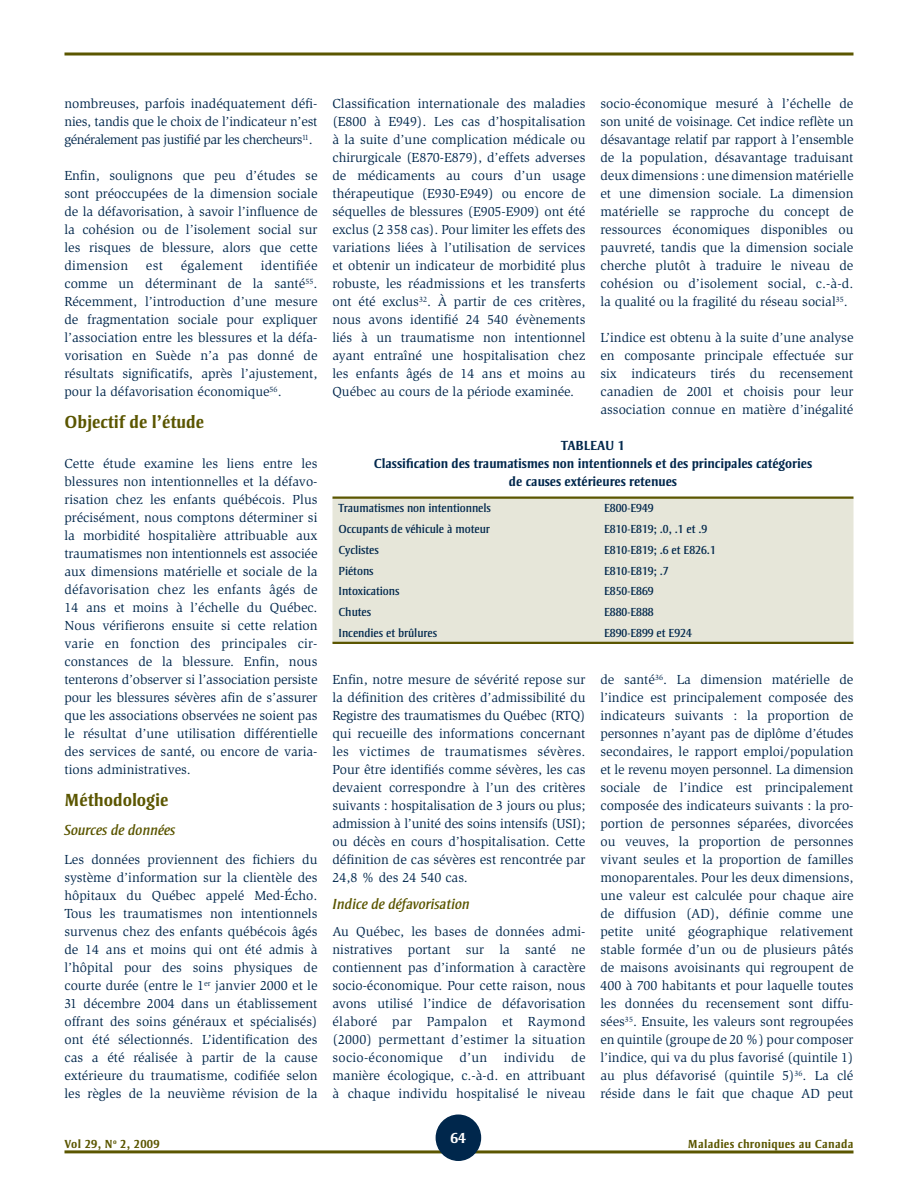
<style>
.page{position:relative;width:918px;height:1188px;background:#fff}
.page>*{position:absolute;margin:0;border:0;box-sizing:border-box;transform-origin:0 0}
.t1{font:700 18px "Strayhorn MT Std";color:#5b5600}
.t2{font:italic 15px "Strayhorn MT Std";color:#5b5600}
.t3{font:700 15px "Strayhorn MT Std";color:#fff}
.t4{font:13.5px/18px "Slimbach Std";color:#00274c;text-align:justify}
.t5{font:700 13.5px "Strayhorn MT Std";color:#00274c}
.t6{font:13.5px "Slimbach Std";letter-spacing:.02em;color:#00274c}
.t7{font:12px "Strayhorn MT Std";color:#00274c}
.t8{font:700 12px "Strayhorn MT Std";letter-spacing:.025em;color:#5b5600}
</style>
<div class="page">
<svg style="left:64px;top:52px;width:790px;height:4px;background:#83803f"></svg>
<hr style="left:65px;top:1150px;width:789px;height:3px;background:#5b5600">
<div style="left:436px;top:1115px;width:44px;height:45px;background:#00274c;border-radius:50%"></div>
<div style="left:436px;top:1114px;width:45px;height:47px;border:2px solid #00274c;border-radius:50%"></div>
<div style="left:333px;top:499px;width:521px;height:143px;background:#e6e6d9"></div>
<hr style="left:333px;top:496px;width:265px;height:3px;background:#5b5600">
<hr style="left:598px;top:496px;width:256px;height:3px;background:#5b5600">
<hr style="left:333px;top:642px;width:265px;height:2px;background:#5b5600">
<hr style="left:598px;top:642px;width:256px;height:2px;background:#5b5600">
<p class="t4" style="left:64px;top:95px;width:254px">nombreuses, parfois inadéquatement défi&shy;nies, tandis que le choix de l’indicateur n’est généralement pas justifié par les chercheurs<sup>11</sup>.</p>
<p class="t4" style="left:65px;top:167px;width:255px">Enfin, soulignons que peu d’études se sont préoccupées de la dimension sociale de la défavorisation, à savoir l’influence de la cohésion ou de l’isolement social sur les risques de blessure, alors que cette dimension</p>
<p class="t4" style="left:64px;top:257px;width:255px;text-indent:196px">identifiée comme un déterminant de la santé<sup>55</sup>.<br>Récemment, l’introduction d’une mesure de fragmentation sociale pour expliquer l’association entre les blessures et la défa&shy;vorisation en Suède n’a pas donné de résultats significatifs, après l’ajustement, pour la défavorisation économique<sup>56</sup>.</p>
<h1 class="t1" style="left:64px;top:412px;width:141px">Objectif de l’étude</h1>
<p class="t4" style="left:64px;top:455px;width:255px">Cette étude examine les liens entre les blessures non intentionnelles et la défavo&shy;risation chez les enfants québécois. Plus précisément, nous comptons déterminer si la morbidité hospitalière attribuable aux traumatismes non intentionnels est associée aux dimensions matérielle et sociale de la défavorisation chez les enfants âgés de 14 ans et moins à l’échelle du Québec.<br>Nous vérifierons ensuite si cette relation varie en fonction des principales cir&shy;constances de la blessure. Enfin, nous tenterons d’observer si l’association persiste pour les blessures sévères afin de s’assurer que les associations observées ne soient pas le résultat d’une utilisation différentielle des services de santé, ou encore de varia&shy;tions administratives.</p>
<h1 class="t1" style="left:64px;top:790px;width:105px">Méthodologie</h1>
<p class="t2" style="left:64px;top:821px;width:112px">Sources de données</p>
<p class="t4" style="left:64px;top:851px;width:255px">Les données proviennent des fichiers du système d’information sur la clientèle des hôpitaux du Québec appelé Med-Écho.<br>Tous les traumatismes non intentionnels survenus chez des enfants québécois âgés de 14 ans et moins qui ont été admis à l’hôpital pour des soins physiques de courte durée (entre le 1<sup>er</sup> janvier 2000 et le 31 décembre 2004 dans un établissement offrant des soins généraux et spécialisés) ont été sélectionnés. L’identification des cas a été réalisée à partir de la cause extérieure du traumatisme, codifiée selon les règles de la neuvième révision de la</p>
<p class="t4" style="left:146px;top:257px;width:19px">est</p>
<p class="t6" style="left:181px;top:258px;width:64px">également</p>
<p class="t8" style="left:65px;top:1136px;width:97px">Vol 29, N<sup>o</sup> 2, 2009</p>
<p class="t4" style="left:332px;top:95px;width:255px">Classification internationale des maladies (E800 à E949). Les cas d’hospitalisation à la suite d’une complication médicale ou chirurgicale (E870-E879), d’effets adverses de médicaments au cours d’un usage thérapeutique (E930-E949) ou encore de séquelles de blessures (E905-E909) ont été exclus (2 358 cas). Pour limiter les effets des variations liées à l’utilisation de services et obtenir un indicateur de morbidité plus robuste, les réadmissions et les transferts ont été exclus<sup>32</sup>. À partir de ces critères, nous avons identifié 24 540 évènements liés à un traumatisme non intentionnel ayant entraîné une hospitalisation chez les enfants âgés de 14 ans et moins au Québec au cours de la période examinée.</p>
<p class="t4" style="left:601px;top:95px;width:255px">socio-économique mesuré à l’échelle de son unité de voisinage. Cet indice reflète un désavantage relatif par rapport à l’ensemble de la population, désavantage traduisant deux dimensions : une dimension matérielle et une dimension sociale. La dimension matérielle se rapproche du concept de ressources économiques disponibles ou pauvreté, tandis que la dimension sociale cherche plutôt à traduire le niveau de cohésion ou d’isolement social, c.-à-d. la qualité ou la fragilité du réseau social<sup>35</sup>.</p>
<p class="t4" style="left:600px;top:329px;width:255px">L’indice est obtenu à la suite d’une analyse en composante principale effectuée sur six indicateurs tirés du recensement canadien de 2001 et choisis pour leur association connue en matière d’inégalité</p>
<p class="t5" style="left:561px;top:438px;width:15px">Tableau</p>
<p class="t5" style="left:618px;top:438px;width:9px">1</p>
<p class="t5" style="left:374px;top:456px;width:440px">Classification des traumatismes non intentionnels et des principales catégories</p>
<p class="t5" style="left:509px;top:474px;width:170px">de causes extérieures retenues</p>
<p class="t7" style="left:339px;top:502px;width:154px">Traumatismes non intentionnels</p>
<p class="t7" style="left:604px;top:502px;width:51px">E800-E949</p>
<p class="t7" style="left:339px;top:522px;width:153px">Occupants de véhicule à moteur</p>
<p class="t7" style="left:604px;top:522px;width:105px">E810-E819; .0, .1 et .9</p>
<p class="t7" style="left:339px;top:543px;width:42px">Cyclistes</p>
<p class="t7" style="left:604px;top:543px;width:113px">E810-E819; .6 et E826.1</p>
<p class="t7" style="left:339px;top:564px;width:37px">Piétons</p>
<p class="t7" style="left:604px;top:564px;width:66px">E810-E819; .7</p>
<p class="t7" style="left:339px;top:585px;width:62px">Intoxications</p>
<p class="t7" style="left:604px;top:585px;width:51px">E850-E869</p>
<p class="t7" style="left:339px;top:605px;width:34px">Chutes</p>
<p class="t7" style="left:604px;top:605px;width:51px">E880-E888</p>
<p class="t7" style="left:339px;top:626px;width:100px">Incendies et brûlures</p>
<p class="t7" style="left:604px;top:626px;width:89px">E890-E899 et E924</p>
<p class="t4" style="left:333px;top:671px;width:255px">Enfin, notre mesure de sévérité repose sur la définition des critères d’admissibilité du Registre des traumatismes du Québec (RTQ) qui recueille des informations concernant les victimes de traumatismes sévères.<br>Pour être identifiés comme sévères, les cas devaient correspondre à l’un des critères suivants : hospitalisation de 3 jours ou plus; admission à l’unité des soins intensifs (USI); ou décès en cours d’hospitalisation. Cette définition de cas sévères est rencontrée par 24,8 % des 24 540 cas.</p>
<p class="t2" style="left:333px;top:895px;width:139px">Indice de défavorisation</p>
<p class="t4" style="left:333px;top:923px;width:255px">Au Québec, les bases de données admi&shy;nistratives portant sur la santé ne contiennent pas d’information à caractère socio-économique. Pour cette raison, nous avons utilisé l’indice de défavorisation élaboré par Pampalon et Raymond (2000) permettant d’estimer la situation socio-économique d’un individu de manière écologique, c.-à-d. en attribuant à chaque individu hospitalisé le niveau</p>
<p class="t3" style="left:450px;top:1129px;width:17px">64</p>
<p class="t4" style="left:600px;top:671px;width:255px">de santé<sup>36</sup>. La dimension matérielle de l’indice est principalement composée des indicateurs suivants : la proportion de personnes n’ayant pas de diplôme d’études secondaires, le rapport emploi/population et le revenu moyen personnel. La dimension sociale de l’indice est principalement composée des indicateurs suivants : la pro&shy;portion de personnes séparées, divorcées ou veuves, la proportion de personnes vivant seules et la proportion de familles monoparentales. Pour les deux dimensions, une valeur est calculée pour chaque aire de diffusion (AD), définie comme une petite unité géographique relativement stable formée d’un ou de plusieurs pâtés de maisons avoisinants qui regroupent de 400 à 700 habitants et pour laquelle toutes les données du recensement sont diffu&shy;sées<sup>35</sup>. Ensuite, les valeurs sont regroupées en quintile (groupe de 20 %) pour composer l’indice, qui va du plus favorisé (quintile 1) au plus défavorisé (quintile 5)<sup>36</sup>. La clé réside dans le fait que chaque AD peut</p>
<p class="t8" style="left:688px;top:1136px;width:167px">Maladies chroniques au Canada</p>
</div>
